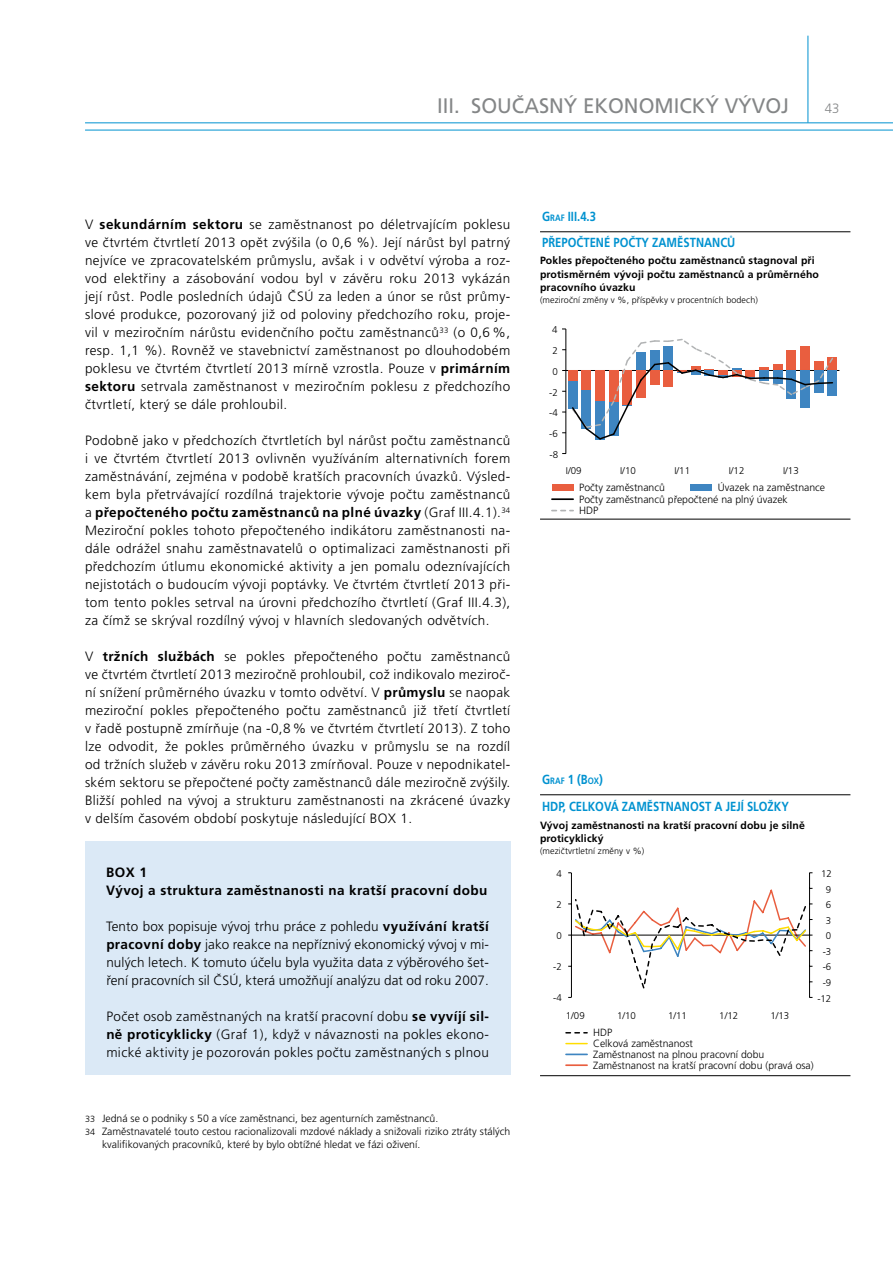
<style>
.page{position:relative;width:893px;height:1263px;background:#fff}
.page>*{position:absolute;margin:0;border:0;box-sizing:border-box;transform-origin:0 0}
.t1{font:21px "Frutiger CE";color:#848687}
.t2{font:300 13.5px/18px "Frutiger CE";letter-spacing:.03em;color:#000;text-align:justify}
.t3{font:700 13.5px/18px "Frutiger CE";letter-spacing:.03em;color:#000}
.t4{font:300 13.5px "Frutiger CE";color:#848687}
.t5{font:700 13.2px "Frutiger CE";color:#0092d0;scale:.85 1}
.t6{font:700 13.2px "Frutiger CE";color:#0092d0;scale:.85 1}
.t7{font:300 10.5px/10.8px "Frutiger CE";color:#000}
.t8{font:700 10.5px/13.5px "Frutiger CE";letter-spacing:.01em;color:#000}
.t9{font:300 9.75px "Frutiger CE";color:#000}
.t10{font:300 9px "Frutiger CE";letter-spacing:.01em;color:#000}
.s1{font-weight:700}
.s2{font-size:9px}
.s3{font-size:9.15px}
</style>
<div class="page">
<hr style="left:807px;top:36px;width:1px;height:87px;background:#0092d0">
<hr style="left:85px;top:122px;width:808px;height:1px;background:#0092d0">
<hr style="left:85px;top:130px;width:808px;height:1px;background:#0092d0">
<div style="left:85px;top:841px;width:425px;height:234px;background:#dbe9f6"></div>
<hr style="left:552px;top:498px;width:21px;height:2px;background:#000">
<svg style="left:552px;top:510px;width:21px;height:1px"></svg>
<div style="left:827px;top:357px;width:10px;height:13px;background:#e95e3f"></div>
<hr style="left:566px;top:370px;width:273px;height:1px;background:#000">
<div style="left:827px;top:370px;width:10px;height:26px;background:#3e85c1"></div>
<hr style="left:565px;top:329px;width:1px;height:124px;background:#000">
<svg style="left:562px;top:337px;width:271px;height:104px"></svg>
<div style="left:552px;top:484px;width:21px;height:7px;background:#e95e3f"></div>
<div style="left:691px;top:484px;width:21px;height:7px;background:#3e85c1"></div>
<hr style="left:540px;top:231px;width:310px;height:1px;background:#000">
<hr style="left:540px;top:519px;width:310px;height:1px;background:#000">
<svg style="left:566px;top:1043px;width:21px;height:1px"></svg>
<hr style="left:566px;top:1053px;width:21px;height:2px;background:#3e85c1">
<hr style="left:566px;top:1064px;width:21px;height:2px;background:#e95e3f">
<svg style="left:566px;top:1032px;width:21px;height:1px"></svg>
<hr style="left:809px;top:873px;width:1px;height:124px;background:#000">
<hr style="left:571px;top:873px;width:1px;height:124px;background:#000">
<svg style="left:568px;top:888px;width:244px;height:102px"></svg>
<hr style="left:540px;top:794px;width:310px;height:1px;background:#000">
<hr style="left:540px;top:1075px;width:310px;height:1px;background:#000">
<h1 class="t1" style="left:437px;top:93px;width:354px">III. SOUČASNÝ EKONOMICKÝ VÝVOJ</h1>
<p class="t4" style="left:825px;top:100px;width:16px">43</p>
<p class="t2" style="left:85px;top:215px;width:427px">V <span class="s1">sekundárním sektoru</span> se zaměstnanost po déletrvajícím poklesu ve čtvrtém čtvrtletí 2013 opět zvýšila (o 0,6 %). Její nárůst byl patrný nejvíce ve zpracovatelském průmyslu, avšak i v odvětví výroba a roz&shy;vod elektřiny a zásobování vodou byl v závěru roku 2013 vykázán její růst. Podle posledních údajů ČSÚ za leden a únor se růst průmy&shy;slové produkce, pozorovaný již od poloviny předchozího roku, proje&shy;vil v meziročním nárůstu evidenčního počtu zaměstnanců<sup>33</sup> (o 0,6 %, resp. 1,1 %). Rovněž ve stavebnictví zaměstnanost po dlouhodobém poklesu ve čtvrtém čtvrtletí 2013 mírně vzrostla. Pouze v <span class="s1">primárním sektoru</span> setrvala zaměstnanost v meziročním poklesu z předchozího čtvrtletí, který se dále prohloubil.</p>
<p class="t2" style="left:85px;top:431px;width:427px">Podobně jako v předchozích čtvrtletích byl nárůst počtu zaměstnanců i ve čtvrtém čtvrtletí 2013 ovlivněn využíváním alternativních forem zaměstnávání, zejména v podobě kratších pracovních úvazků. Výsled&shy;kem byla přetrvávající rozdílná trajektorie vývoje počtu zaměstnanců a <span class="s1">přepočteného počtu zaměstnanců na plné úvazky</span> (Graf III.4.1).<sup>34<br></sup>Meziroční pokles tohoto přepočteného indikátoru zaměstnanosti na&shy;dále odrážel snahu zaměstnavatelů o optimalizaci zaměstnanosti při předchozím útlumu ekonomické aktivity a jen pomalu odeznívajících nejistotách o budoucím vývoji poptávky. Ve čtvrtém čtvrtletí 2013 při&shy;tom tento pokles setrval na úrovni předchozího čtvrtletí (Graf III.4.3), za čímž se skrýval rozdílný vývoj v hlavních sledovaných odvětvích.</p>
<p class="t2" style="left:85px;top:647px;width:427px">V <span class="s1">tržních službách</span> se pokles přepočteného počtu zaměstnanců ve čtvrtém čtvrtletí 2013 meziročně prohloubil, což indikovalo meziroč&shy;ní snížení průměrného úvazku v tomto odvětví. V <span class="s1">průmyslu</span> se naopak meziroční pokles přepočteného počtu zaměstnanců již třetí čtvrtletí v řadě postupně zmírňuje (na -0,8 % ve čtvrtém čtvrtletí 2013). Z toho lze odvodit, že pokles průměrného úvazku v průmyslu se na rozdíl od tržních služeb v závěru roku 2013 zmírňoval. Pouze v nepodnikatel&shy;ském sektoru se přepočtené počty zaměstnanců dále meziročně zvýšily.<br>Bližší pohled na vývoj a strukturu zaměstnanosti na zkrácené úvazky v delším časovém období poskytuje následující BOX 1.</p>
<p class="t3" style="left:106px;top:863px;width:382px">BOX 1<br>Vývoj a struktura zaměstnanosti na kratší pracovní dobu</p>
<p class="t2" style="left:106px;top:917px;width:384px">Tento box popisuje vývoj trhu práce z pohledu <span class="s1">využívání kratší pracovní doby</span> jako reakce na nepříznivý ekonomický vývoj v mi&shy;nulých letech. K tomuto účelu byla využita data z výběrového šet&shy;ření pracovních sil ČSÚ, která umožňují analýzu dat od roku 2007.</p>
<p class="t2" style="left:106px;top:1007px;width:384px">Počet osob zaměstnaných na kratší pracovní dobu <span class="s1">se vyvíjí sil&shy;ně proticyklicky</span> (Graf 1), když v návaznosti na pokles ekono&shy;mické aktivity je pozorován pokles počtu zaměstnaných s plnou</p>
<p class="t7" style="left:85px;top:1113px;width:355px"><span class="s2">33</span> Jedná se o podniky s 50 a více zaměstnanci, bez agenturních zaměstnanců.</p>
<p class="t7" style="left:85px;top:1126px;width:427px"><span class="s2">34</span> Zaměstnavatelé touto cestou racionalizovali mzdové náklady a snižovali riziko ztráty stálých</p>
<p class="t7" style="left:102px;top:1138px;width:320px">kvalifikovaných pracovníků, které by bylo obtížné hledat ve fázi oživení.</p>
<p class="t6" style="left:542px;top:209px;width:65px">G<span class="s3">RAF</span> III.4.3</p>
<p class="t5" style="left:542px;top:234px;width:229px">PŘEPOČTENÉ POČTY ZAMĚSTNANCŮ</p>
<p class="t8" style="left:540px;top:254px;width:280px">Pokles přepočteného počtu zaměstnanců stagnoval při protisměrném vývoji počtu zaměstnanců a průměrného pracovního úvazku</p>
<p class="t10" style="left:540px;top:295px;width:219px">(meziroční změny v %, příspěvky v procentních bodech)</p>
<p class="t9" style="left:552px;top:324px;width:7px">4</p>
<p class="t9" style="left:552px;top:345px;width:7px">2</p>
<p class="t9" style="left:552px;top:366px;width:7px">0</p>
<p class="t9" style="left:549px;top:387px;width:10px">-2</p>
<p class="t9" style="left:549px;top:407px;width:10px">-4</p>
<p class="t9" style="left:549px;top:428px;width:10px">-6</p>
<p class="t9" style="left:550px;top:449px;width:10px">-8</p>
<p class="t9" style="left:566px;top:465px;width:17px">I/09</p>
<p class="t9" style="left:620px;top:465px;width:17px">I/10</p>
<p class="t9" style="left:674px;top:465px;width:17px">I/11</p>
<p class="t9" style="left:729px;top:465px;width:17px">I/12</p>
<p class="t9" style="left:783px;top:465px;width:17px">I/13</p>
<p class="t7" style="left:579px;top:482px;width:87px">Počty zaměstnanců</p>
<p class="t7" style="left:718px;top:482px;width:109px">Úvazek na zaměstnance</p>
<p class="t7" style="left:579px;top:493px;width:210px;line-height:11.4px">Počty zaměstnanců přepočtené na plný úvazek<br>HDP</p>
<p class="t6" style="left:542px;top:772px;width:73px">G<span class="s3">RAF</span> 1 (B<span class="s3">OX</span>)</p>
<p class="t5" style="left:542px;top:799px;width:292px">HDP, CELKOVÁ ZAMĚSTNANOST A JEJÍ SLOŽKY</p>
<p class="t8" style="left:540px;top:818px;width:266px">Vývoj zaměstnanosti na kratší pracovní dobu je silně proticyklický</p>
<p class="t10" style="left:540px;top:846px;width:106px">(mezičtvrtletní změny v %)</p>
<p class="t9" style="left:556px;top:867px;width:7px">4</p>
<p class="t9" style="left:821px;top:868px;width:12px">12</p>
<p class="t9" style="left:826px;top:884px;width:7px">9</p>
<p class="t9" style="left:556px;top:899px;width:7px">2</p>
<p class="t9" style="left:826px;top:899px;width:7px">6</p>
<p class="t9" style="left:826px;top:915px;width:7px">3</p>
<p class="t9" style="left:556px;top:930px;width:7px">0</p>
<p class="t9" style="left:826px;top:930px;width:7px">0</p>
<p class="t9" style="left:823px;top:946px;width:10px">-3</p>
<p class="t9" style="left:553px;top:961px;width:10px">-2</p>
<p class="t9" style="left:823px;top:961px;width:10px">-6</p>
<p class="t9" style="left:823px;top:977px;width:10px">-9</p>
<p class="t9" style="left:553px;top:992px;width:10px">-4</p>
<p class="t9" style="left:817px;top:993px;width:16px">-12</p>
<p class="t9" style="left:566px;top:1010px;width:20px">1/09</p>
<p class="t9" style="left:617px;top:1010px;width:20px">1/10</p>
<p class="t9" style="left:668px;top:1010px;width:20px">1/11</p>
<p class="t9" style="left:719px;top:1010px;width:20px">1/12</p>
<p class="t9" style="left:770px;top:1010px;width:20px">1/13</p>
<p class="t7" style="left:593px;top:1038px;width:222px">Celková zaměstnanost<br>Zaměstnanost na plnou pracovní dobu<br>Zaměstnanost na kratší pracovní dobu (pravá osa)</p>
<p class="t7" style="left:593px;top:1027px;width:21px">HDP</p>
</div>
